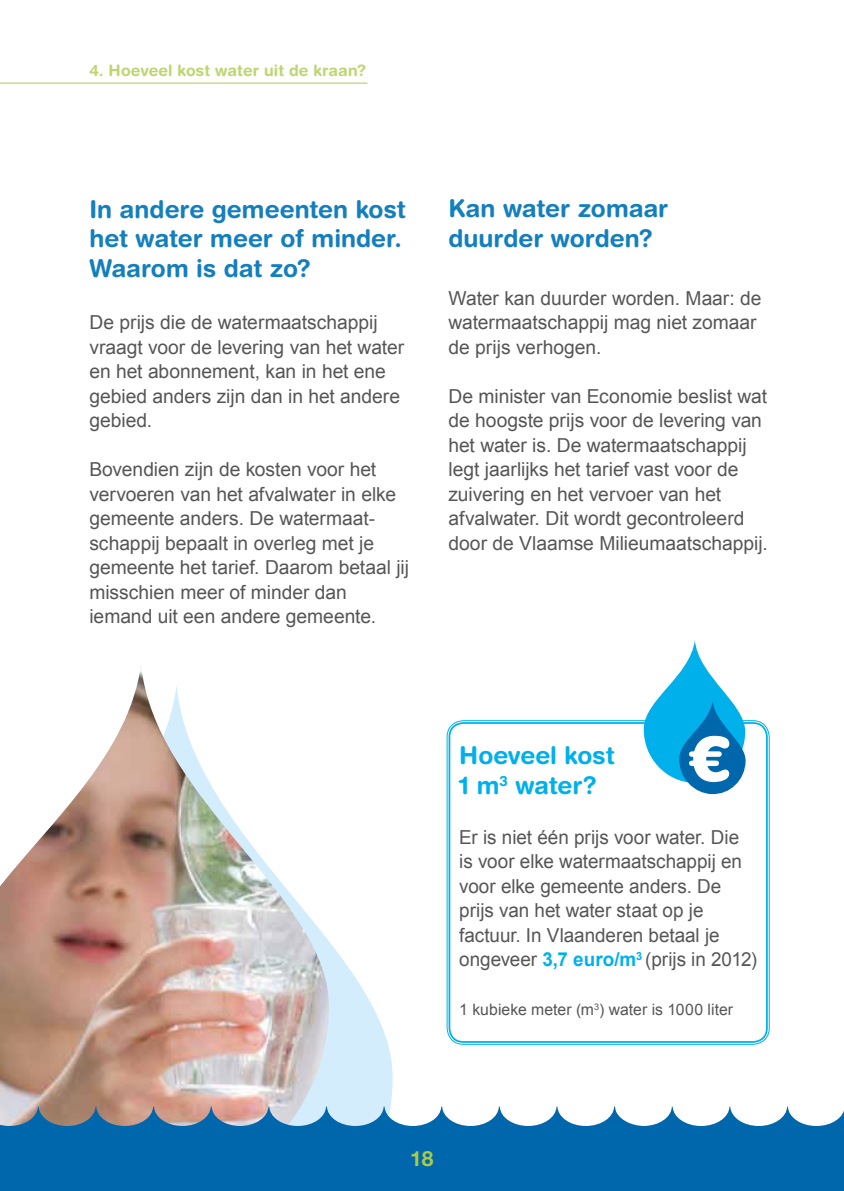
<style>
.page{position:relative;width:844px;height:1191px;background:#fff}
.page>*{position:absolute;margin:0;border:0;box-sizing:border-box;transform-origin:0 0}
.t1{font:900 63.88px "Helvetica Rounded LT Std";color:#fff}
.Ondertitel{font:700 24.5px/29.8px "Helvetica Rounded LT Std";color:#147fbd}
.Titel_TIP{font:700 24.5px/29.8px "Helvetica Rounded LT Std";letter-spacing:-.005em;color:#00b0eb}
.t2{font:700 21px "Helvetica Neue LT Pro";color:#accb45}
.bodycopy{font:19.25px/24.5px "Arial";color:#565656}
.bodycopy-2{font:15.75px "Arial";letter-spacing:.005em;color:#565656}
.t3{font:700 15.75px "Helvetica Rounded LT Std";letter-spacing:.01em;color:#bed570}
.s1{font-weight:700;color:#00b0eb}
</style>
<div class="page">
<svg style="left:330px;top:943px;width:63px;height:163px;fill:#d4edfc"></svg>
<img style="left:0;top:666px;width:330px;height:440px">
<svg style="left:0;top:1106px;width:843px;height:85px;background:#2a7cb4"></svg>
<div style="left:446px;top:720px;width:323px;height:324px;border:1px solid #00b0eb;border-radius:16px"></div>
<div style="left:448px;top:722px;width:319px;height:320px;border:2px solid #00b0eb;border-radius:14px"></div>
<svg style="left:643px;top:640px;width:102px;height:154px"></svg>
<hr style="left:0;top:83px;width:367px;height:1px;background:#accb45">
<p class="t3" style="left:89px;top:61px;width:278px">4. Hoeveel kost water uit de kraan?</p>
<h2 class="Ondertitel" style="left:89px;top:194px;width:318px">In andere gemeenten kost het water meer of minder.<br>Waarom is dat zo?</h2>
<p class="bodycopy" style="left:89px;top:310px;width:316px">De prijs die de watermaatschappij vraagt voor de levering van het water en het abonnement, kan in het ene gebied anders zijn dan in het andere gebied.</p>
<p class="bodycopy" style="left:89px;top:457px;width:321px">Bovendien zijn de kosten voor het vervoeren van het afvalwater in elke gemeente anders. De watermaat&shy;schappij bepaalt in overleg met je gemeente het tarief. Daarom betaal jij misschien meer of minder dan iemand uit een andere gemeente.</p>
<h2 class="Ondertitel" style="left:448px;top:193px;width:221px">Kan water zomaar duurder worden?</h2>
<p class="bodycopy" style="left:448px;top:286px;width:314px">Water kan duurder worden. Maar: de watermaatschappij mag niet zomaar de prijs verhogen.</p>
<p class="bodycopy" style="left:448px;top:384px;width:321px">De minister van Economie beslist wat de hoogste prijs voor de levering van het water is. De watermaatschappij legt jaarlijks het tarief vast voor de zuivering en het vervoer van het afvalwater. Dit wordt gecontroleerd door de Vlaamse Milieumaatschappij.</p>
<p class="t1" style="left:687px;top:717px;width:44px">€</p>
<p class="Titel_TIP" style="left:459px;top:740px;width:157px">Hoeveel kost<br>1 m<sup>3</sup> water?</p>
<p class="bodycopy" style="left:459px;top:825px;width:284px">Er is niet één prijs voor water. Die is voor elke watermaatschappij en voor elke gemeente anders. De prijs van het water staat op je</p>
<p class="bodycopy" style="left:459px;top:923px;width:299px">factuur. In Vlaanderen betaal je ongeveer <span class="s1">3,7 euro/m</span><sup>3</sup> (prijs in 2012)</p>
<p class="bodycopy-2" style="left:459px;top:999px;width:275px">1 kubieke meter (m<sup>3</sup>) water is 1000 liter</p>
<p class="t2" style="left:410px;top:1145px;width:25px">18</p>
</div>
